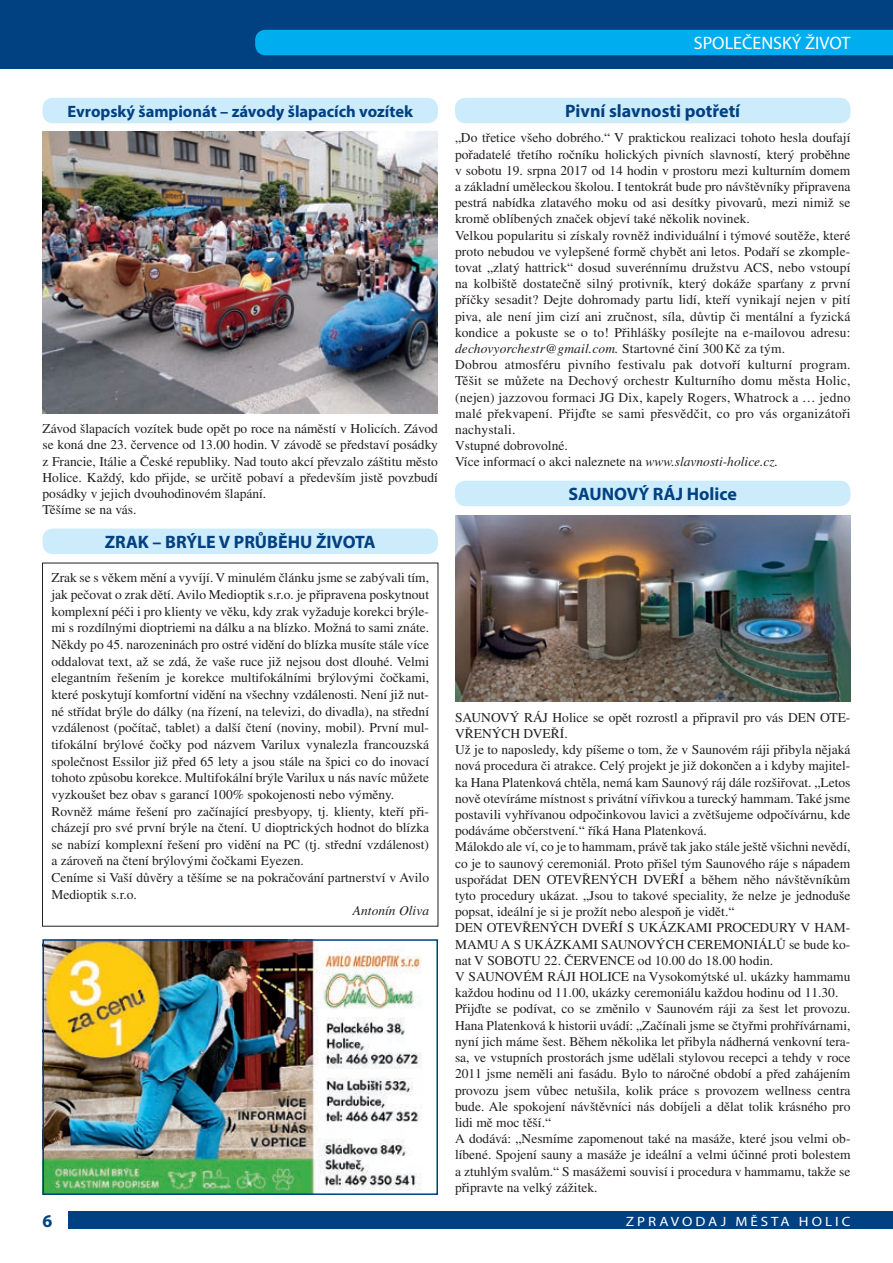
<style>
.page{position:relative;width:893px;height:1263px;background:#fff}
.page>*{position:absolute;margin:0;border:0;box-sizing:border-box;transform-origin:0 0}
.t1{font:700 18px "Myriad Pro";color:#014081}
.t2{font:18px "Myriad Pro";color:#fff}
.t3{font:700 16.5px "Myriad Pro";color:#014081}
.t4{font:13.5px/16.2px "Times CE";color:#231f20}
.t5{font:13.5px "Myriad Pro";letter-spacing:.2em;color:#fff;scale:1.11 1}
.t6{font:italic 13.5px "Times CE";color:#231f20}
.s1{font-style:italic}
</style>
<div class="page">
<div style="left:68px;top:1212px;width:825px;height:17px;background:#014081"></div>
<div style="left:0;top:0;width:893px;height:68px;background:#014081"></div>
<div style="left:255px;top:30px;width:638px;height:25px;background:#00aeef"></div>
<div style="left:43px;top:98px;width:395px;height:25px;background:#ccecfb;border-radius:11px"></div>
<div style="left:43px;top:529px;width:395px;height:25px;background:#ccecfb;border-radius:11px"></div>
<div style="left:455px;top:481px;width:395px;height:25px;background:#ccecfb;border-radius:11px"></div>
<img style="left:43px;top:132px;width:395px;height:281px">
<img style="left:455px;top:515px;width:395px;height:187px">
<img style="left:46px;top:942px;width:376px;height:250px">
<div style="left:43px;top:939px;width:395px;height:256px;border:2px solid #014081"></div>
<div style="left:455px;top:98px;width:395px;height:25px;background:#ccecfb;border-radius:11px"></div>
<h1 class="t2" style="left:694px;top:32px;width:158px">SPOLEČENSKÝ ŽIVOT</h1>
<p class="t3" style="left:68px;top:100px;width:347px">Evropský šampionát – závody šlapacích vozítek</p>
<p class="t4" style="left:43px;top:420px;width:397px">Závod šlapacích vozítek bude opět po roce na náměstí v Holicích. Závod se koná dne 23. července od 13.00 hodin. V závodě se představí posádky z Francie, Itálie a České republiky. Nad touto akcí převzalo záštitu město Holice. Každý, kdo přijde, se určitě pobaví a především jistě povzbudí posádky v jejich dvouhodinovém šlapání.<br>Těšíme se na vás.</p>
<h1 class="t1" style="left:105px;top:530px;width:272px">ZRAK – BRÝLE V PRŮBĚHU ŽIVOTA</h1>
<p class="t4" style="left:51px;top:569px;width:379px;line-height:16.6px">Zrak se s věkem mění a vyvíjí. V minulém článku jsme se zabývali tím, jak pečovat o zrak dětí. Avilo Medioptik s.r.o. je připravena poskytnout komplexní péči i pro klienty ve věku, kdy zrak vyžaduje korekci brýle&shy;mi s rozdílnými dioptriemi na dálku a na blízko. Možná to sami znáte.<br>Někdy po 45. narozeninách pro ostré vidění do blízka musíte stále více oddalovat text, až se zdá, že vaše ruce již nejsou dost dlouhé. Velmi elegantním řešením je korekce multifokálními brýlovými čočkami, které poskytují komfortní vidění na všechny vzdálenosti. Není již nut&shy;né střídat brýle do dálky (na řízení, na televizi, do divadla), na střední vzdálenost (počítač, tablet) a další čtení (noviny, mobil). První mul&shy;tifokální brýlové čočky pod názvem Varilux vynalezla francouzská společnost Essilor již před 65 lety a jsou stále na špici co do inovací tohoto způsobu korekce. Multifokální brýle Varilux u nás navíc můžete vyzkoušet bez obav s garancí 100% spokojenosti nebo výměny.<br>Rovněž máme řešení pro začínající presbyopy, tj. klienty, kteří při&shy;cházejí pro své první brýle na čtení. U dioptrických hodnot do blízka se nabízí komplexní řešení pro vidění na PC (tj. střední vzdálenost) a zároveň na čtení brýlovými čočkami Eyezen.<br>Ceníme si Vaší důvěry a těšíme se na pokračování partnerství v Avilo Medioptik s.r.o.</p>
<p class="t6" style="left:353px;top:903px;width:78px">Antonín Oliva</p>
<h1 class="t1" style="left:565px;top:99px;width:176px">Pivní slavnosti potřetí</h1>
<p class="t4" style="left:455px;top:130px;width:397px">„Do třetice všeho dobrého.“ V praktickou realizaci tohoto hesla doufají pořadatelé třetího ročníku holických pivních slavností, který proběhne v sobotu 19. srpna 2017 od 14 hodin v prostoru mezi kulturním domem a základní uměleckou školou. I tentokrát bude pro návštěvníky připravena pestrá nabídka zlatavého moku od asi desítky pivovarů, mezi nimiž se kromě oblíbených značek objeví také několik novinek.<br>Velkou popularitu si získaly rovněž individuální i týmové soutěže, které proto nebudou ve vylepšené formě chybět ani letos. Podaří se zkomple&shy;tovat „zlatý hattrick“ dosud suverénnímu družstvu ACS, nebo vstoupí na kolbiště dostatečně silný protivník, který dokáže sparťany z první příčky sesadit? Dejte dohromady partu lidí, kteří vynikají nejen v pití piva, ale není jim cizí ani zručnost, síla, důvtip či mentální a fyzická kondice a pokuste se o to! Přihlášky posílejte na e-mailovou adresu: <span class="s1">dechovyorchestr@gmail.com.</span> Startovné činí 300Kč za tým.<br>Dobrou atmosféru pivního festivalu pak dotvoří kulturní program.<br>Těšit se můžete na Dechový orchestr Kulturního domu města Holic, (nejen) jazzovou formaci JG Dix, kapely Rogers, Whatrock a … jedno malé překvapení. Přijďte se sami přesvědčit, co pro vás organizátoři nachystali.<br>Vstupné dobrovolné.<br>Více informací o akci naleznete na <span class="s1">www.slavnosti-holice.cz.</span></p>
<h1 class="t1" style="left:569px;top:482px;width:170px">SAUNOVÝ RÁJ Holice</h1>
<p class="t4" style="left:455px;top:709px;width:397px">SAUNOVÝ RÁJ Holice se opět rozrostl a připravil pro vás DEN OTE-VŘENÝCH DVEŘÍ.<br>Už je to naposledy, kdy píšeme o tom, že v Saunovém ráji přibyla nějaká nová procedura či atrakce. Celý projekt je již dokončen a i kdyby majitel&shy;ka Hana Platenková chtěla, nemá kam Saunový ráj dále rozšiřovat. „Letos nově otevíráme místnost s privátní vířivkou a turecký hammam. Také jsme postavili vyhřívanou odpočinkovou lavici a zvětšujeme odpočívárnu, kde podáváme občerstvení.“ říká Hana Platenková.<br>Málokdo ale ví, co je to hammam, právě tak jako stále ještě všichni nevědí, co je to saunový ceremoniál. Proto přišel tým Saunového ráje s nápadem uspořádat DEN OTEVŘENÝCH DVEŘÍ a během něho návštěvníkům tyto procedury ukázat. „Jsou to takové speciality, že nelze je jednoduše popsat, ideální je si je prožít nebo alespoň je vidět.“<br>DEN OTEVŘENÝCH DVEŘÍ S UKÁZKAMI PROCEDURY V HAM-MAMU A S UKÁZKAMI SAUNOVÝCH CEREMONIÁLŮ se bude ko&shy;nat V SOBOTU 22. ČERVENCE od 10.00 do 18.00 hodin.<br>V SAUNOVÉM RÁJI HOLICE na Vysokomýtské ul. ukázky hammamu každou hodinu od 11.00, ukázky ceremoniálu každou hodinu od 11.30.<br>Přijďte se podívat, co se změnilo v Saunovém ráji za šest let provozu.<br>Hana Platenková k historii uvádí: „Začínali jsme se čtyřmi prohřívárnami, nyní jich máme šest. Během několika let přibyla nádherná venkovní tera&shy;sa, ve vstupních prostorách jsme udělali stylovou recepci a tehdy v roce 2011 jsme neměli ani fasádu. Bylo to náročné období a před zahájením provozu jsem vůbec netušila, kolik práce s provozem wellness centra bude. Ale spokojení návštěvníci nás dobíjeli a dělat tolik krásného pro lidi mě moc těší.“<br>A dodává: „Nesmíme zapomenout také na masáže, které jsou velmi ob&shy;líbené. Spojení sauny a masáže je ideální a velmi účinné proti bolestem a ztuhlým svalům.“ S masážemi souvisí i procedura v hammamu, takže se připravte na velký zážitek.</p>
<h1 class="t1" style="left:43px;top:1209px;width:11px">6</h1>
<p class="t5" style="left:626px;top:1213px;width:204px">ZPRAVODAJ MĚSTA HOLIC</p>
</div>
